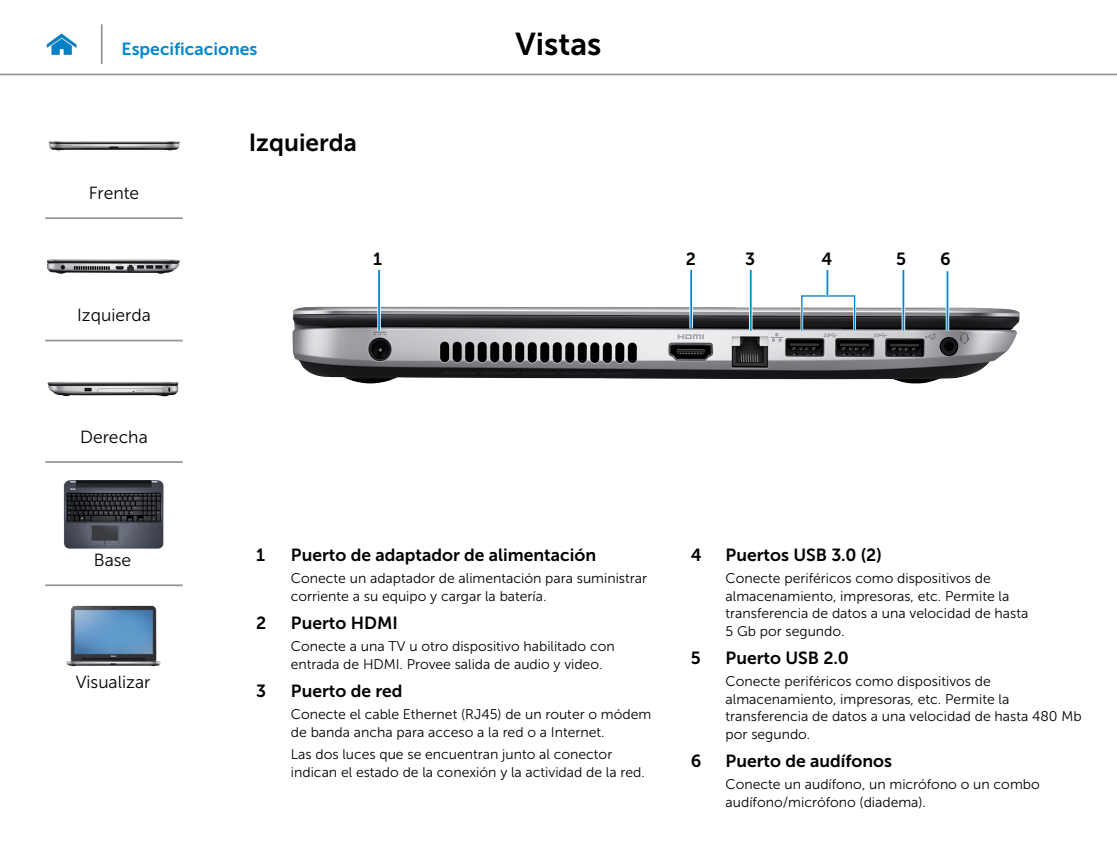
<style>
.page{position:relative;width:1117px;height:844px;background:#fff}
.page>*{position:absolute;margin:0;border:0;box-sizing:border-box;transform-origin:0 0}
.t1{font:31.5px "Museo Sans For Dell 700";color:#000}
.Head2{font:24.5px "Museo Sans For Dell 700";color:#000}
.Callout_Head{font:17.5px "Museo Sans For Dell 700";color:#000}
.t2{font:17.5px "Museo Sans For Dell 300";color:#000}
.t3{font:17.5px "Museo Sans For Dell 700";color:#0087cc}
.Callout-L{font:17.5px "Museo Sans For Dell 700";color:#000}
.Callout_description{font:14px/17.5px "Museo Sans For Dell 300";color:#000}
</style>
<div class="page">
<hr style="left:0;top:74px;width:1116px;height:1px;background:#939598">
<img style="left:46px;top:33px;width:31px;height:23px">
<img style="left:292px;top:290px;width:728px;height:94px">
<hr style="left:901px;top:270px;width:3px;height:61px;background:#fff">
<hr style="left:902px;top:270px;width:2px;height:61px;background:#0087cc">
<hr style="left:945px;top:271px;width:3px;height:60px;background:#fff">
<hr style="left:946px;top:271px;width:2px;height:60px;background:#0087cc">
<svg style="left:748px;top:270px;width:4px;height:61px"></svg>
<hr style="left:749px;top:270px;width:2px;height:61px;background:#0087cc">
<hr style="left:689px;top:270px;width:3px;height:58px;background:#fff">
<hr style="left:690px;top:270px;width:2px;height:58px;background:#0087cc">
<svg style="left:377px;top:290px;width:4px;height:41px"></svg>
<hr style="left:378px;top:270px;width:2px;height:61px;background:#0087cc">
<div style="left:800px;top:294px;width:55px;height:38px;border:3px solid #fff"></div>
<div style="left:801px;top:295px;width:54px;height:36px;border:1px solid #0081c6"></div>
<svg style="left:825px;top:270px;width:4px;height:25px"></svg>
<hr style="left:826px;top:270px;width:2px;height:25px;background:#0087cc">
<hr style="left:101px;top:24px;width:2px;height:40px;background:#939598">
<img style="left:48px;top:141px;width:132px;height:10px">
<img style="left:47px;top:259px;width:133px;height:15px">
<img style="left:47px;top:381px;width:132px;height:16px">
<img style="left:64px;top:480px;width:100px;height:69px">
<img style="left:66px;top:605px;width:95px;height:62px">
<hr style="left:45px;top:217px;width:138px;height:2px;background:#939598">
<hr style="left:45px;top:339px;width:138px;height:2px;background:#939598">
<hr style="left:45px;top:461px;width:138px;height:2px;background:#939598">
<hr style="left:45px;top:584px;width:138px;height:2px;background:#939598">
<p class="t3" style="left:122px;top:39px;width:137px">Especificaciones</p>
<h1 class="t1" style="left:515px;top:26px;width:87px">Vistas</h1>
<p class="t2" style="left:89px;top:183px;width:52px">Frente</p>
<p class="t2" style="left:77px;top:305px;width:75px">Izquierda</p>
<p class="t2" style="left:80px;top:428px;width:69px">Derecha</p>
<p class="t2" style="left:94px;top:550px;width:39px">Base</p>
<p class="t2" style="left:76px;top:672px;width:76px">Visualizar</p>
<p class="Head2" style="left:249px;top:128px;width:110px">Izquierda</p>
<p class="Callout-L" style="left:373px;top:249px;width:10px">1</p>
<p class="Callout-L" style="left:685px;top:249px;width:12px">2</p>
<p class="Callout-L" style="left:745px;top:249px;width:12px">3</p>
<p class="Callout-L" style="left:821px;top:249px;width:12px">4</p>
<p class="Callout-L" style="left:895px;top:249px;width:11px">5</p>
<p class="Callout-L" style="left:939px;top:249px;width:12px">6</p>
<p class="Callout_Head" style="left:256px;top:544px;width:10px">1</p>
<p class="Callout_Head" style="left:291px;top:544px;width:307px">Puerto de adaptador de alimentación</p>
<p class="Callout_description" style="left:291px;top:569px;width:357px">Conecte un adaptador de alimentación para suministrar corriente a su equipo y cargar la batería.</p>
<p class="Callout_Head" style="left:256px;top:612px;width:12px">2</p>
<p class="Callout_Head" style="left:291px;top:612px;width:108px">Puerto HDMI</p>
<p class="Callout_description" style="left:291px;top:637px;width:325px">Conecte a una TV u otro dispositivo habilitado con entrada de HDMI. Provee salida de audio y video.</p>
<p class="Callout_Head" style="left:256px;top:680px;width:12px">3</p>
<p class="Callout_Head" style="left:291px;top:680px;width:113px">Puerto de red</p>
<p class="Callout_description" style="left:291px;top:705px;width:362px">Conecte el cable Ethernet (RJ45) de un router o módem de banda ancha para acceso a la red o a Internet.</p>
<p class="Callout_description" style="left:291px;top:745px;width:355px">Las dos luces que se encuentran junto al conector indican el estado de la conexión y la actividad de la red.</p>
<p class="Callout_Head" style="left:690px;top:544px;width:12px">4</p>
<p class="Callout_Head" style="left:725px;top:544px;width:158px">Puertos USB 3.0 (2)</p>
<p class="Callout_description" style="left:725px;top:569px;width:304px">Conecte periféricos como dispositivos de almacenamiento, impresoras, etc. Permite la transferencia de datos a una velocidad de hasta 5 Gb por segundo.</p>
<p class="Callout_Head" style="left:690px;top:647px;width:11px">5</p>
<p class="Callout_Head" style="left:725px;top:647px;width:125px">Puerto USB 2.0</p>
<p class="Callout_description" style="left:725px;top:672px;width:357px">Conecte periféricos como dispositivos de almacenamiento, impresoras, etc. Permite la transferencia de datos a una velocidad de hasta 480 Mb por segundo.</p>
<p class="Callout_Head" style="left:690px;top:750px;width:12px">6</p>
<p class="Callout_Head" style="left:725px;top:750px;width:168px">Puerto de audífonos</p>
<p class="Callout_description" style="left:725px;top:775px;width:315px">Conecte un audífono, un micrófono o un combo audífono/micrófono (diadema).</p>
</div>
